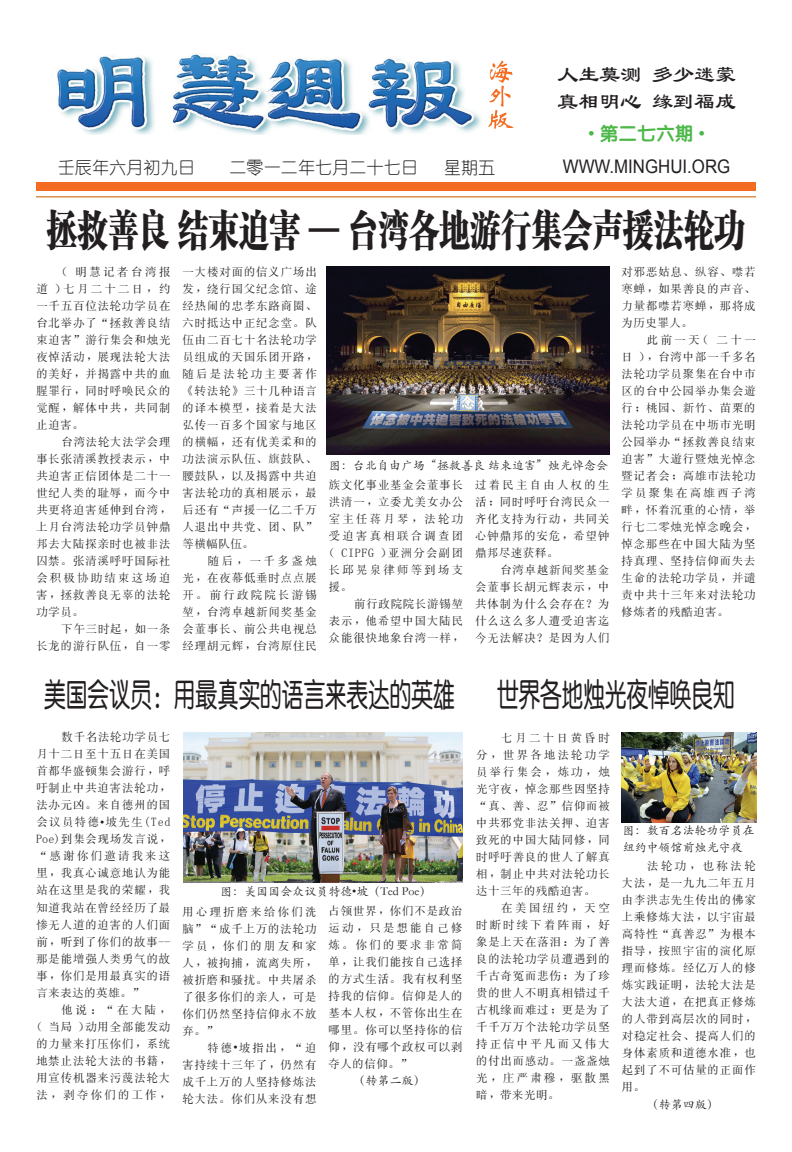
<style>
.page{position:relative;width:792px;height:1152px;background:#fff}
.page>*{position:absolute;margin:0;border:0;box-sizing:border-box;transform-origin:0 0}
.t1{font:42.3px "FZCSJW GB1 0";color:#231f20;scale:.72 1}
.t2{font:32.4px "FZY3 JW GB1 0";color:#231f20;scale:.67 1}
.t3{font:23.4px/26.5px "Li Su";color:#231f20;scale:.9 1}
.t4{font:18.7px "Arial";color:#231f20;scale:.9 1}
.t5{font:18.7px "FZY4 JW GB1 0";color:#4cb848}
.t6{font:17.2px "You Yuan";color:#231f20}
.t7{font:12px/17px "MS Song";letter-spacing:.025em;color:#231f20;text-align:justify}
.t8{font:12px/17px "ST Kaiti";color:#231f20}
.s1{font-family:"Arial"}
.s2{font-family:"Times New Roman"}
</style>
<div class="page">
<hr style="left:36px;top:196px;width:720px;height:1px;background:#d06f18">
<div style="left:36px;top:182px;width:720px;height:9px;background:#f36c21"></div>
<svg style="left:488px;top:61px;width:25px;height:68px"></svg>
<img style="left:57px;top:54px;width:424px;height:80px">
<img style="left:327px;top:266px;width:282px;height:189px">
<img style="left:184px;top:733px;width:279px;height:149px">
<img style="left:621px;top:732px;width:135px;height:90px">
<h3 class="t3" style="left:557px;top:61px;width:200px">人生莫测 多少迷蒙真相明心 缘到福成</h3>
<h3 class="t6" style="left:58px;top:158px;width:139px">壬辰年六月初九日</h3>
<h3 class="t6" style="left:229px;top:158px;width:190px">二零一二年七月二十七日</h3>
<h3 class="t6" style="left:444px;top:158px;width:53px">星期五</h3>
<h3 class="t5" style="left:588px;top:122px;width:118px"><span class="s1">•</span> 第二七六期 <span class="s1">•</span></h3>
<h3 class="t4" style="left:563px;top:154px;width:188px">WWW.MINGHUI.ORG</h3>
<h1 class="t1" style="left:47px;top:206px;width:971px">拯救善良 结束迫害 — 台湾各地游行集会声援法轮功</h1>
<p class="t7" style="left:36px;top:263px;width:136px;text-indent:25px">（明慧记者台湾报道）七月二十二日，约一千五百位法轮功学员在台北举办了“拯救善良结束迫害”游行集会和烛光夜悼活动，展现法轮大法的美好，并揭露中共的血腥罪行，同时呼唤民众的觉醒，解体中共，共同制止迫害。</p>
<p class="t7" style="left:36px;top:433px;width:136px;text-indent:25px">台湾法轮大法学会理事长张清溪教授表示，中共迫害正信团体是二十一世纪人类的耻辱，而今中共更将迫害延伸到台湾，上月台湾法轮功学员钟鼎邦去大陆探亲时也被非法囚禁。张清溪呼吁国际社会积极协助结束这场迫害，拯救善良无辜的法轮功学员。</p>
<p class="t7" style="left:36px;top:620px;width:136px;text-align:right">下午三时起，如一条<br>长龙的游行队伍，自一零</p>
<p class="t7" style="left:182px;top:263px;width:136px">一大楼对面的信义广场出发，绕行国父纪念馆、途经热闹的忠孝东路商圈、六时抵达中正纪念堂。队伍由二百七十名法轮功学员组成的天国乐团开路，随后是法轮功主要著作《转法轮》三十几种语言的译本模型，接着是大法弘传一百多个国家与地区的横幅，还有优美柔和的功法演示队伍、旗鼓队、腰鼓队，以及揭露中共迫害法轮功的真相展示，最后还有“声援一亿二千万人退出中共党、团、队”等横幅队伍。</p>
<p class="t7" style="left:182px;top:552px;width:136px;text-indent:25px">随后，一千多盏烛光，在夜幕低垂时点点展开。前行政院院长游锡堃，台湾卓越新闻奖基金会董事长、前公共电视总经理胡元辉，台湾原住民</p>
<p class="t8" style="left:329px;top:456px;width:280px">图：台北自由广场“拯救善良 结束迫害”烛光悼念会</p>
<p class="t7" style="left:329px;top:476px;width:136px">族文化事业基金会董事长洪清一，立委尤美女办公室主任蒋月琴，法轮功受迫害真相联合调查团（CIPFG）亚洲分会副团长邱晃泉律师等到场支援。</p>
<p class="t7" style="left:329px;top:595px;width:136px;text-indent:25px">前行政院院长游锡堃表示，他希望中国大陆民众能很快地象台湾一样，</p>
<p class="t7" style="left:475px;top:477px;width:136px">过着民主自由人权的生活；同时呼吁台湾民众一齐化支持为行动，共同关心钟鼎邦的安危，希望钟鼎邦尽速获释。</p>
<p class="t7" style="left:475px;top:562px;width:136px;text-indent:25px">台湾卓越新闻奖基金会董事长胡元辉表示，中共体制为什么会存在？为什么这么多人遭受迫害迄今无法解决？是因为人们</p>
<p class="t7" style="left:621px;top:264px;width:136px">对邪恶姑息、纵容、噤若寒蝉，如果善良的声音、力量都噤若寒蝉，那将成为历史罪人。</p>
<p class="t7" style="left:621px;top:332px;width:136px;text-indent:25px">此前一天（二十一日），台湾中部一千多名法轮功学员聚集在台中市区的台中公园举办集会遊行；桃园、新竹、苗栗的法轮功学员在中坜市光明公园举办“拯救善良结束迫害”大遊行暨烛光悼念暨记者会；高雄市法轮功学员聚集在高雄西子湾畔，怀着沉重的心情，举行七二零烛光悼念晚会，悼念那些在中国大陆为坚持真理、坚持信仰而失去生命的法轮功学员，并谴责中共十三年来对法轮功修炼者的残酷迫害。</p>
<h2 class="t2" style="left:44px;top:678px;width:614px">美国会议员：用最真实的语言来表达的英雄</h2>
<h2 class="t2" style="left:497px;top:678px;width:356px">世界各地烛光夜悼唤良知</h2>
<p class="t7" style="left:36px;top:729px;width:136px;text-indent:25px">数千名法轮功学员七月十二日至十五日在美国首都华盛顿集会游行，呼吁制止中共迫害法轮功，法办元凶。来自德州的国会议员特德<span class="s2">•</span>坡先生(Ted Poe)到集会现场发言说，“感谢你们邀请我来这里，我真心诚意地认为能站在这里是我的荣耀，我知道我站在曾经经历了最惨无人道的迫害的人们面前，听到了你们的故事--那是能增强人类勇气的故事，你们是用最真实的语言来表达的英雄。”</p>
<p class="t7" style="left:36px;top:1001px;width:136px;text-indent:25px">他说：“在大陆，（当局）动用全部能发动的力量来打压你们，系统地禁止法轮大法的书籍，用宣传机器来污蔑法轮大法，剥夺你们的工作，</p>
<p class="t8" style="left:220px;top:882px;width:213px">图：美国国会众议员特德•坡（Ted Poe）</p>
<p class="t7" style="left:182px;top:903px;width:136px">用心理折磨来给你们洗脑”“成千上万的法轮功学员，你们的朋友和家人，被拘捕，流离失所，被折磨和骚扰。中共屠杀了很多你们的亲人，可是你们仍然坚持信仰永不放弃。”</p>
<p class="t7" style="left:182px;top:1039px;width:136px;text-indent:25px">特德<span class="s2">•</span>坡指出，“迫害持续十三年了，仍然有成千上万的人坚持修炼法轮大法。你们从来没有想</p>
<p class="t7" style="left:328px;top:902px;width:136px">占领世界，你们不是政治运动，只是想能自己修炼。你们的要求非常简单，让我们能按自己选择的方式生活。我有权利坚持我的信仰。信仰是人的基本人权，不管你出生在哪里。你可以坚持你的信仰，没有哪个政权可以剥夺人的信仰。”</p>
<p class="t8" style="left:353px;top:1072px;width:73px">（转第二版）</p>
<p class="t7" style="left:476px;top:729px;width:136px;text-indent:25px">七月二十日黄昏时分，世界各地法轮功学员举行集会，炼功，烛光守夜，悼念那些因坚持“真、善、忍”信仰而被中共邪党非法关押、迫害致死的中国大陆同修，同时呼吁善良的世人了解真相，制止中共对法轮功长达十三年的残酷迫害。</p>
<p class="t7" style="left:476px;top:899px;width:136px;text-indent:25px">在美国纽约，天空时断时续下着阵雨，好象是上天在落泪：为了善良的法轮功学员遭遇到的千古奇冤而悲伤；为了珍贵的世人不明真相错过千古机缘而难过；更是为了千千万万个法轮功学员坚持正信中平凡而又伟大的付出而感动。一盏盏烛光，庄严肃穆，驱散黑暗，带来光明。</p>
<p class="t8" style="left:622px;top:822px;width:133px">图：数百名法轮功学员在纽约中领馆前烛光守夜</p>
<p class="t7" style="left:622px;top:858px;width:136px;text-indent:25px">法轮功，也称法轮大法，是一九九二年五月由李洪志先生传出的佛家上乘修炼大法，以宇宙最高特性“真善忍”为根本指导，按照宇宙的演化原理而修炼。经亿万人的修炼实践证明，法轮大法是大法大道，在把真正修炼的人带到高层次的同时，对稳定社会、提高人们的身体素质和道德水准，也起到了不可估量的正面作用。</p>
<p class="t8" style="left:647px;top:1095px;width:73px">（转第四版）</p>
</div>
